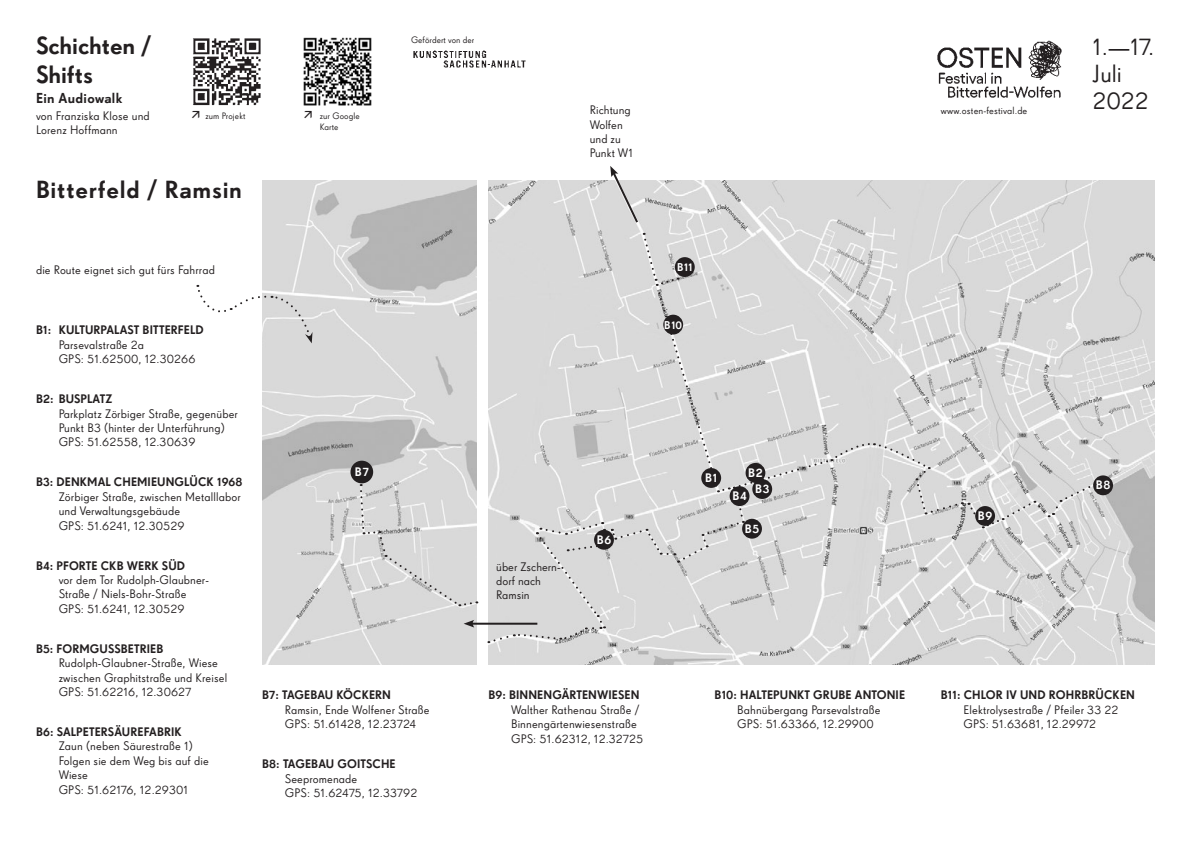
<style>
.page{position:relative;width:1191px;height:842px;background:#fff}
.page>*{position:absolute;margin:0;border:0;box-sizing:border-box;transform-origin:0 0}
.t1{font:500 24px "Super Grotesk B";letter-spacing:.03em;color:#231f20}
.t2{font:24px/28.8px "Super Grotesk A Med LF";letter-spacing:-.005em;color:#231f20}
.t3{font:24px/27px "Super Grotesk A Rg LF";letter-spacing:-.005em;color:#231f20}
.t4{font:14px "Super Grotesk B Med LF";letter-spacing:.02em;color:#231f20}
.t5{font:12px/14.4px "Super Grotesk A Rg LF";letter-spacing:.01em;color:#231f20}
.t6{font:12px "Super Grotesk A Med LF";letter-spacing:.01em;color:#231f20}
.t7{font:12px "Super Grotesk A Med LF";letter-spacing:.06em;color:#fff}
.t8{font:11px "Super Grotesk A Med LF";letter-spacing:.03em;color:#fff}
.t9{font:10px "Super Grotesk A Rg LF";letter-spacing:.01em;color:#231f20}
.t10{font:9px/10.8px "Super Grotesk A Rg LF";letter-spacing:.01em;color:#231f20}
</style>
<div class="page">
<img style="left:937px;top:40px;width:125px;height:58px">
<img style="left:193px;top:38px;width:68px;height:68px">
<img style="left:303px;top:37px;width:69px;height:69px">
<img style="left:413px;top:50px;width:113px;height:18px">
<img style="left:488px;top:180px;width:667px;height:485px">
<img style="left:262px;top:180px;width:214px;height:485px">
<svg style="left:610px;top:166px;width:30px;height:59px"></svg>
<hr style="left:470px;top:623px;width:67px;height:2px;background:#231f20">
<svg style="left:463px;top:620px;width:11px;height:8px"></svg>
<svg style="left:196px;top:285px;width:116px;height:58px"></svg>
<div style="left:350px;top:461px;width:23px;height:22px;background:#231f20;border-radius:50%"></div>
<div style="left:1093px;top:475px;width:20px;height:20px;background:#231f20;border-radius:50%"></div>
<svg style="left:359px;top:484px;width:118px;height:123px;background:#d7d7d7"></svg>
<svg style="left:488px;top:233px;width:607px;height:411px;background:#d7d7d7"></svg>
<div style="left:594px;top:530px;width:20px;height:20px;background:#231f20;border-radius:50%"></div>
<div style="left:729px;top:486px;width:20px;height:20px;background:#231f20;border-radius:50%"></div>
<div style="left:752px;top:479px;width:20px;height:20px;background:#231f20;border-radius:50%"></div>
<div style="left:745px;top:463px;width:20px;height:20px;background:#231f20;border-radius:50%"></div>
<div style="left:701px;top:468px;width:20px;height:20px;background:#231f20;border-radius:50%"></div>
<div style="left:975px;top:506px;width:20px;height:20px;background:#231f20;border-radius:50%"></div>
<div style="left:663px;top:315px;width:20px;height:19px;background:#231f20;border-radius:50%"></div>
<div style="left:675px;top:257px;width:19px;height:20px;background:#231f20;border-radius:50%"></div>
<h1 class="t2" style="left:36px;top:31px;width:117px">Schichten /<br>Shifts</h1>
<p class="t4" style="left:36px;top:90px;width:88px">Ein Audiowalk</p>
<p class="t5" style="left:36px;top:109px;width:115px">von Franziska Klose und<br>Lorenz Hoffmann</p>
<p class="t10" style="left:205px;top:111px;width:42px">zum Projekt</p>
<p class="t10" style="left:320px;top:111px;width:42px">zur Google<br>Karte</p>
<p class="t10" style="left:411px;top:34px;width:65px">Gefördert von der</p>
<p class="t5" style="left:590px;top:103px;width:45px">Richtung<br>Wolfen und zu<br>Punkt W1</p>
<p class="t9" style="left:940px;top:105px;width:88px">www.osten-festival.de</p>
<h1 class="t3" style="left:1092px;top:33px;width:63px">1.—17.<br>Juli<br>2022</h1>
<h1 class="t1" style="left:36px;top:175px;width:207px">Bitterfeld / Ramsin</h1>
<p class="t5" style="left:36px;top:263px;width:180px">die Route eignet sich gut fürs Fahrrad</p>
<p class="t8" style="left:677px;top:261px;width:17px">B11</p>
<p class="t6" style="left:36px;top:323px;width:169px">B1: KULTURPALAST BITTERFELD</p>
<p class="t5" style="left:59px;top:337px;width:138px">Parsevalstraße 2a<br>GPS: 51.62500, 12.30266</p>
<p class="t6" style="left:36px;top:392px;width:78px">B2: BUSPLATZ</p>
<p class="t5" style="left:59px;top:406px;width:181px">Parkplatz Zörbiger Straße, gegenüber<br>Punkt B3 (hinter der Unterführung)<br>GPS: 51.62558, 12.30639</p>
<p class="t6" style="left:36px;top:475px;width:208px">B3: DENKMAL CHEMIEUNGLÜCK 1968</p>
<p class="t5" style="left:59px;top:489px;width:183px">Zörbiger Straße, zwischen Metalllabor und Verwaltungsgebäude<br>GPS: 51.6241, 12.30529</p>
<p class="t6" style="left:36px;top:558px;width:151px">B4: PFORTE CKB WERK SÜD</p>
<p class="t5" style="left:59px;top:573px;width:152px">vor dem Tor Rudolph-Glaubner-<br>Straße / Niels-Bohr-Straße<br>GPS: 51.6241, 12.30529</p>
<p class="t6" style="left:36px;top:641px;width:129px">B5: FORMGUSSBETRIEB</p>
<p class="t5" style="left:59px;top:656px;width:170px">Rudolph-Glaubner-Straße, Wiese zwischen Graphitstraße und Kreisel<br>GPS: 51.62216, 12.30627</p>
<p class="t6" style="left:36px;top:725px;width:147px">B6: SALPETERSÄUREFABRIK</p>
<p class="t5" style="left:59px;top:739px;width:152px">Zaun (neben Säurestraße 1)<br>Folgen sie dem Weg bis auf die<br>Wiese<br>GPS: 51.62176, 12.29301</p>
<p class="t7" style="left:355px;top:465px;width:15px">B7</p>
<p class="t6" style="left:262px;top:688px;width:130px">B7: TAGEBAU KÖCKERN</p>
<p class="t5" style="left:285px;top:702px;width:146px">Ramsin, Ende Wolfener Straße<br>GPS: 51.61428, 12.23724</p>
<p class="t6" style="left:262px;top:757px;width:135px">B8: TAGEBAU GOITSCHE</p>
<p class="t5" style="left:285px;top:771px;width:134px">Seepromenade<br>GPS: 51.62475, 12.33792</p>
<p class="t8" style="left:664px;top:318px;width:19px">B10</p>
<p class="t5" style="left:496px;top:559px;width:66px">über Zschern&shy;dorf nach<br>Ramsin</p>
<p class="t7" style="left:597px;top:532px;width:16px">B6</p>
<p class="t6" style="left:488px;top:688px;width:152px">B9: BINNENGÄRTENWIESEN</p>
<p class="t5" style="left:511px;top:702px;width:134px">Walther Rathenau Straße /<br>Binnengärtenwiesenstraße<br>GPS: 51.62312, 12.32725</p>
<p class="t7" style="left:705px;top:471px;width:14px">B1</p>
<p class="t7" style="left:748px;top:465px;width:16px">B2</p>
<p class="t7" style="left:732px;top:489px;width:16px">B4</p>
<p class="t7" style="left:755px;top:482px;width:16px">B3</p>
<p class="t7" style="left:745px;top:521px;width:16px">B5</p>
<p class="t7" style="left:978px;top:509px;width:16px">B9</p>
<p class="t7" style="left:1095px;top:478px;width:16px">B8</p>
<p class="t6" style="left:714px;top:688px;width:192px">B10: HALTEPUNKT GRUBE ANTONIE</p>
<p class="t5" style="left:737px;top:702px;width:145px">Bahnübergang Parsevalstraße<br>GPS: 51.63366, 12.29900</p>
<p class="t6" style="left:940px;top:688px;width:196px">B11: CHLOR IV UND ROHRBRÜCKEN</p>
<p class="t5" style="left:963px;top:702px;width:157px">Elektrolysestraße / Pfeiler 33 22<br>GPS: 51.63681, 12.29972</p>
</div>
